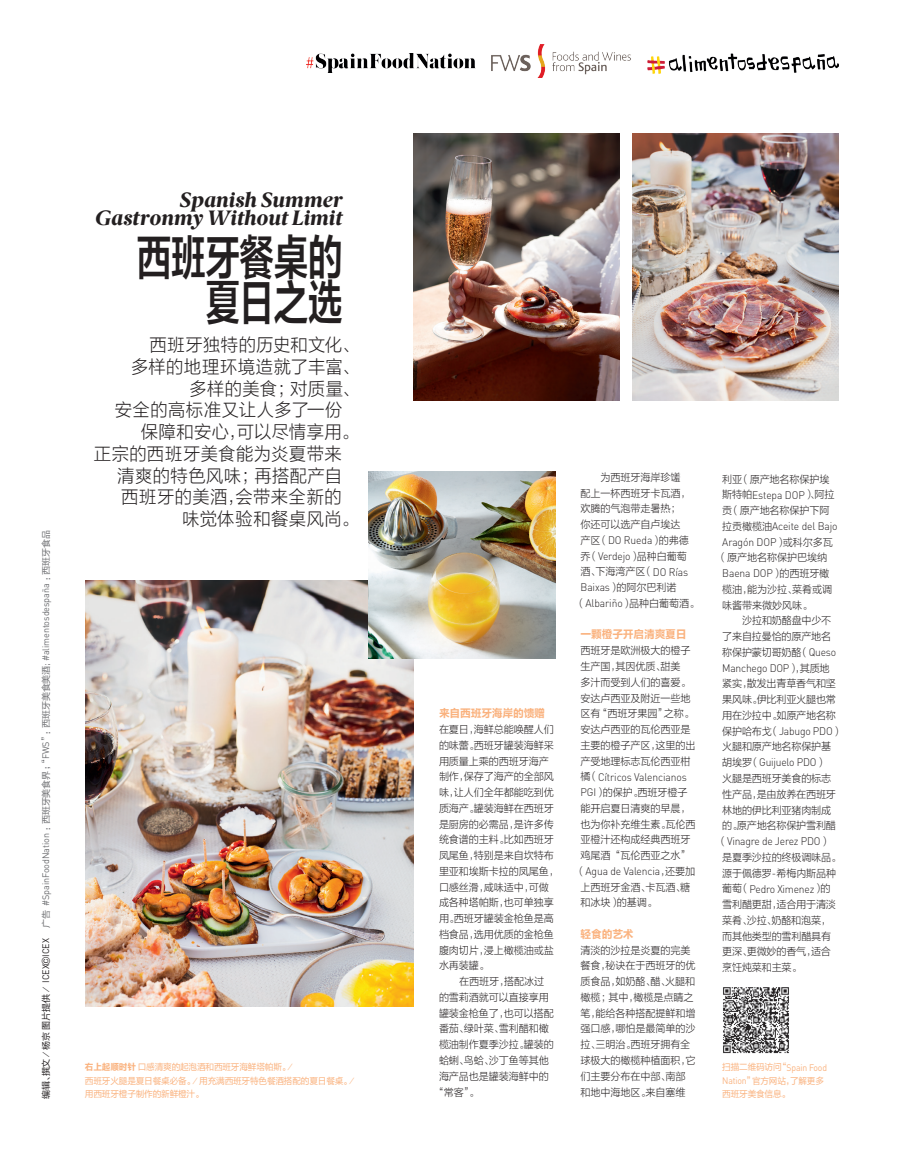
<style>
.page{position:relative;width:902px;height:1170px;background:#fff}
.page>*{position:absolute;margin:0;border:0;box-sizing:border-box;transform-origin:0 0}
.文章标题中文_黑长{font:48px "FZLTZCHK GBK1 0";letter-spacing:-.01em;color:#231f20;scale:.72 1}
.文章标题英文_小{font:italic 800 21px "Berlingske Serif";letter-spacing:.005em;color:#231f20}
.文章导语_黑{font:18px "FZLTKHK GBK1 0";letter-spacing:.025em;color:#231f20;scale:.96 1}
.小字号文章小标题{font:11.25px "FZLTCHK GBK1 0";letter-spacing:-.02em;color:#fab27e;scale:.96 1}
.小字号正文_小{font:300 10.95px/15.8px "DIN Pro";letter-spacing:-.02em;color:#231f20;scale:.94 1}
.小字号正文_小-2{font:10.5px/15.8px "FZLTKHK GBK1 0";letter-spacing:-.01em;color:#231f20;scale:.96 1}
.中缝版权{font:9.3px "DIN Pro";letter-spacing:-.01em;color:#6c6d70;scale:.96 1}
.图片说明{font:9.3px "DIN Pro";letter-spacing:-.02em;color:#fab27e;scale:.92 1}
.图片说明-2{font:9px "FZLTHK GBK1 0";letter-spacing:-.02em;color:#fab27e;scale:.96 1}
.s1{font-family:"FZLTHK GBK1 0";font-size:9px;color:#231f20}
.s2{color:#231f20}
.s3{font-family:"ST Heiti";font-size:10.5px;color:#231f20}
.s4{font-family:"FZLTHK GBK1 0";font-size:9px}
.s5{font-family:"FZLTCHK GBK1 0"}
.s6{font-family:"DIN Pro";font-weight:300;font-size:10.95px}
.s7{font-family:"FZLTKHK GBK1 0";font-weight:400;font-size:10.5px}
.s8{font-family:"DIN Pro";font-size:9.3px}
</style>
<div class="page">
<img style="left:85px;top:581px;width:328px;height:425px">
<img style="left:413px;top:133px;width:206px;height:268px">
<img style="left:632px;top:133px;width:206px;height:268px">
<img style="left:368px;top:472px;width:187px;height:186px">
<img style="left:723px;top:987px;width:66px;height:66px">
<img style="left:306px;top:54px;width:169px;height:19px">
<img style="left:491px;top:45px;width:140px;height:32px">
<img style="left:647px;top:53px;width:191px;height:21px">
<p class="中缝版权" style="left:40px;top:1098px;width:594px;rotate:-90deg"><span class="s1">编辑、撰文／杨京图片提供／</span> <span class="s2">ICEX</span><span class="s3">©</span><span class="s2">ICEX</span> <span class="s4">广告</span> #SpainFoodNation <span class="s4">：西班牙美食界；“</span>FWS<span class="s4">”：西班牙美食美酒</span>; #alimentosdespaña <span class="s4">：西班牙食品</span></p>
<p class="文章标题英文_小" style="left:180px;top:184px;width:164px">Spanish Summer</p>
<p class="文章标题英文_小" style="left:95px;top:202px;width:249px">Gastronmy Without Limit</p>
<p class="文章标题中文_黑长" style="left:137px;top:231px;width:287px">西班牙餐桌的</p>
<p class="文章标题中文_黑长" style="left:205px;top:276px;width:192px">夏日之选</p>
<p class="文章导语_黑" style="left:149px;top:335px;width:220px">西班牙独特的历史和文化、</p>
<p class="文章导语_黑" style="left:131px;top:357px;width:239px">多样的地理环境造就了丰富、</p>
<p class="文章导语_黑" style="left:189px;top:378px;width:178px">多样的美食；对质量、</p>
<p class="文章导语_黑" style="left:115px;top:400px;width:239px">安全的高标准又让人多了一份</p>
<p class="文章导语_黑" style="left:141px;top:422px;width:228px">保障和安心，可以尽情享用。</p>
<p class="文章导语_黑" style="left:94px;top:444px;width:260px">正宗的西班牙美食能为炎夏带来</p>
<p class="文章导语_黑" style="left:117px;top:465px;width:236px">清爽的特色风味；再搭配产自</p>
<p class="文章导语_黑" style="left:121px;top:487px;width:231px">西班牙的美酒，会带来全新的</p>
<p class="文章导语_黑" style="left:182px;top:509px;width:185px">味觉体验和餐桌风尚。</p>
<p class="图片说明-2" style="left:85px;top:1062px;width:220px"><span class="s5">右上起顺时针</span>口感清爽的起泡酒和西班牙海鲜塔帕斯。／</p>
<p class="图片说明-2" style="left:85px;top:1075px;width:284px">西班牙火腿是夏日餐桌必备。／用充满西班牙特色餐酒搭配的夏日餐桌。／</p>
<p class="图片说明-2" style="left:85px;top:1089px;width:125px">用西班牙橙子制作的新鲜橙汁。</p>
<p class="小字号文章小标题" style="left:439px;top:707px;width:112px">来自西班牙海岸的馈赠</p>
<p class="小字号正文_小-2" style="left:439px;top:721px;width:126px">在夏日，海鲜总能唤醒人们的味蕾。西班牙罐装海鲜采用质量上乘的西班牙海产制作，保存了海产的全部风味，让人们全年都能吃到优质海产。罐装海鲜在西班牙是厨房的必需品，是许多传统食谱的主料。比如西班牙凤尾鱼，特别是来自坎特布里亚和埃斯卡拉的凤尾鱼，口感丝滑，咸味适中，可做成各种塔帕斯，也可单独享用。西班牙罐装金枪鱼是高档食品，选用优质的金枪鱼腹肉切片，浸上橄榄油或盐水再装罐。</p>
<p class="小字号正文_小-2" style="left:459px;top:973px;width:90px">在西班牙，搭配冰过</p>
<p class="小字号正文_小-2" style="left:439px;top:989px;width:116px">的雪莉酒就可以直接享用</p>
<p class="小字号正文_小-2" style="left:439px;top:1005px;width:121px">罐装金枪鱼了，也可以搭配</p>
<p class="小字号正文_小-2" style="left:439px;top:1021px;width:116px">番茄、绿叶菜、雪利醋和橄</p>
<p class="小字号正文_小-2" style="left:439px;top:1036px;width:121px">榄油制作夏季沙拉。罐装的</p>
<p class="小字号正文_小-2" style="left:439px;top:1052px;width:116px">蛤蜊、鸟蛤、沙丁鱼等其他</p>
<p class="小字号正文_小-2" style="left:439px;top:1068px;width:116px">海产品也是罐装海鲜中的</p>
<p class="小字号正文_小-2" style="left:434px;top:1084px;width:48px">“常客”。</p>
<p class="小字号正文_小-2" style="left:600px;top:469px;width:85px">为西班牙海岸珍馐</p>
<p class="小字号正文_小-2" style="left:580px;top:485px;width:116px">配上一杯西班牙卡瓦酒，</p>
<p class="小字号正文_小-2" style="left:580px;top:501px;width:106px">欢腾的气泡带走暑热；</p>
<p class="小字号正文_小-2" style="left:580px;top:517px;width:106px">你还可以选产自卢埃达</p>
<p class="小字号正文_小-2" style="left:580px;top:532px;width:114px">产区（<span class="s6">DO Rueda</span>）的弗德</p>
<p class="小字号正文_小-2" style="left:580px;top:548px;width:112px">乔（<span class="s6">Verdejo</span>）品种白葡萄</p>
<p class="小字号正文_小-2" style="left:580px;top:564px;width:114px">酒、下海湾产区（<span class="s6">DO Rías</span></p>
<p class="小字号正文_小-2" style="left:580px;top:580px;width:101px"><span class="s6">Baixas</span>）的阿尔巴利诺</p>
<p class="小字号正文_小-2" style="left:575px;top:595px;width:130px">（<span class="s6">Albariño</span>）品种白葡萄酒。</p>
<p class="小字号文章小标题" style="left:580px;top:628px;width:112px">一颗橙子开启清爽夏日</p>
<p class="小字号正文_小-2" style="left:580px;top:643px;width:121px">西班牙是欧洲极大的橙子生产国，其因优质、甜美<br>多汁而受到人们的喜爱。安达卢西亚及附近一些地区有“西班牙果园”之称。安达卢西亚的瓦伦西亚是主要的橙子产区，这里的出产受地理标志瓦伦西亚柑</p>
<p class="小字号正文_小" style="left:580px;top:768px;width:114px"><span class="s7">橘（</span>Cítricos Valencianos</p>
<p class="小字号正文_小-2" style="left:580px;top:784px;width:121px"><span class="s6">PGI</span>）的保护。西班牙橙子能开启夏日清爽的早晨，也为你补充维生素。瓦伦西亚橙汁还构成经典西班牙鸡尾酒“瓦伦西亚之水”</p>
<p class="小字号正文_小" style="left:575px;top:862px;width:129px"><span class="s7">（</span>Agua de Valencia<span class="s7">，还要加</span></p>
<p class="小字号正文_小-2" style="left:580px;top:879px;width:116px">上西班牙金酒、卡瓦酒、糖和冰块）的基调。</p>
<p class="小字号文章小标题" style="left:580px;top:927px;width:57px">轻食的艺术</p>
<p class="小字号正文_小-2" style="left:580px;top:942px;width:121px">清淡的沙拉是炎夏的完美餐食，秘诀在于西班牙的优质食品，如奶酪、醋、火腿和橄榄；其中，橄榄是点睛之笔，能给各种搭配提鲜和增强口感，哪怕是最简单的沙拉、三明治。西班牙拥有全球极大的橄榄种植面积，它们主要分布在中部、南部和地中海地区。来自塞维</p>
<p class="小字号正文_小-2" style="left:722px;top:471px;width:113px">利亚（原产地名称保护埃</p>
<p class="小字号正文_小" style="left:722px;top:486px;width:121px"><span class="s7">斯特帕</span>Estepa DOP<span class="s7">）、阿拉</span></p>
<p class="小字号正文_小-2" style="left:722px;top:503px;width:113px">贡（原产地名称保护下阿</p>
<p class="小字号正文_小" style="left:722px;top:517px;width:124px"><span class="s7">拉贡橄榄油</span>Aceite del Bajo<br>Aragón DOP<span class="s7">）或科尔多瓦</span></p>
<p class="小字号正文_小-2" style="left:717px;top:550px;width:116px">（原产地名称保护巴埃纳</p>
<p class="小字号正文_小" style="left:722px;top:565px;width:115px">Baena DOP<span class="s7">）的西班牙橄</span></p>
<p class="小字号正文_小-2" style="left:722px;top:581px;width:116px">榄油，能为沙拉、菜肴或调味酱带来微妙风味。</p>
<p class="小字号正文_小-2" style="left:722px;top:613px;width:120px;text-indent:20px">沙拉和奶酪盘中少不了来自拉曼恰的原产地名称保护蒙切哥奶酪（<span class="s6">Queso</span></p>
<p class="小字号正文_小" style="left:722px;top:659px;width:116px">Manchego DOP<span class="s7">），其质地</span></p>
<p class="小字号正文_小-2" style="left:722px;top:676px;width:120px;text-align:justify">紧实，散发出青草香气和坚果风味。伊比利亚火腿也常用在沙拉中。如原产地名称</p>
<p class="小字号正文_小" style="left:722px;top:722px;width:130px"><span class="s7">保护哈布戈（</span>Jabugo PDO<span class="s7">）</span></p>
<p class="小字号正文_小-2" style="left:722px;top:739px;width:115px">火腿和原产地名称保护基</p>
<p class="小字号正文_小" style="left:722px;top:754px;width:112px"><span class="s7">胡埃罗（</span>Guijuelo PDO<span class="s7">）</span></p>
<p class="小字号正文_小-2" style="left:722px;top:770px;width:120px">火腿是西班牙美食的标志性产品，是由放养在西班牙林地的伊比利亚猪肉制成的。原产地名称保护雪利醋</p>
<p class="小字号正文_小" style="left:717px;top:832px;width:122px"><span class="s7">（</span>Vinagre de Jerez PDO<span class="s7">）</span></p>
<p class="小字号正文_小-2" style="left:722px;top:849px;width:125px">是夏季沙拉的终极调味品。源于佩德罗<span class="s6">-</span>希梅内斯品种</p>
<p class="小字号正文_小" style="left:722px;top:880px;width:117px"><span class="s7">葡萄（</span>Pedro Ximenez<span class="s7">）的</span></p>
<p class="小字号正文_小-2" style="left:722px;top:896px;width:120px">雪利醋更甜，适合用于清淡菜肴、沙拉、奶酪和泡菜，而其他类型的雪利醋具有更深、更微妙的香气，适合烹饪炖菜和主菜。</p>
<p class="图片说明" style="left:722px;top:1060px;width:115px"><span class="s4">扫描二维码访问“</span>Spain Food</p>
<p class="图片说明-2" style="left:722px;top:1075px;width:108px"><span class="s8">Nation</span>”官方网站，了解更多</p>
<p class="图片说明-2" style="left:722px;top:1089px;width:72px">西班牙美食信息。</p>
</div>
